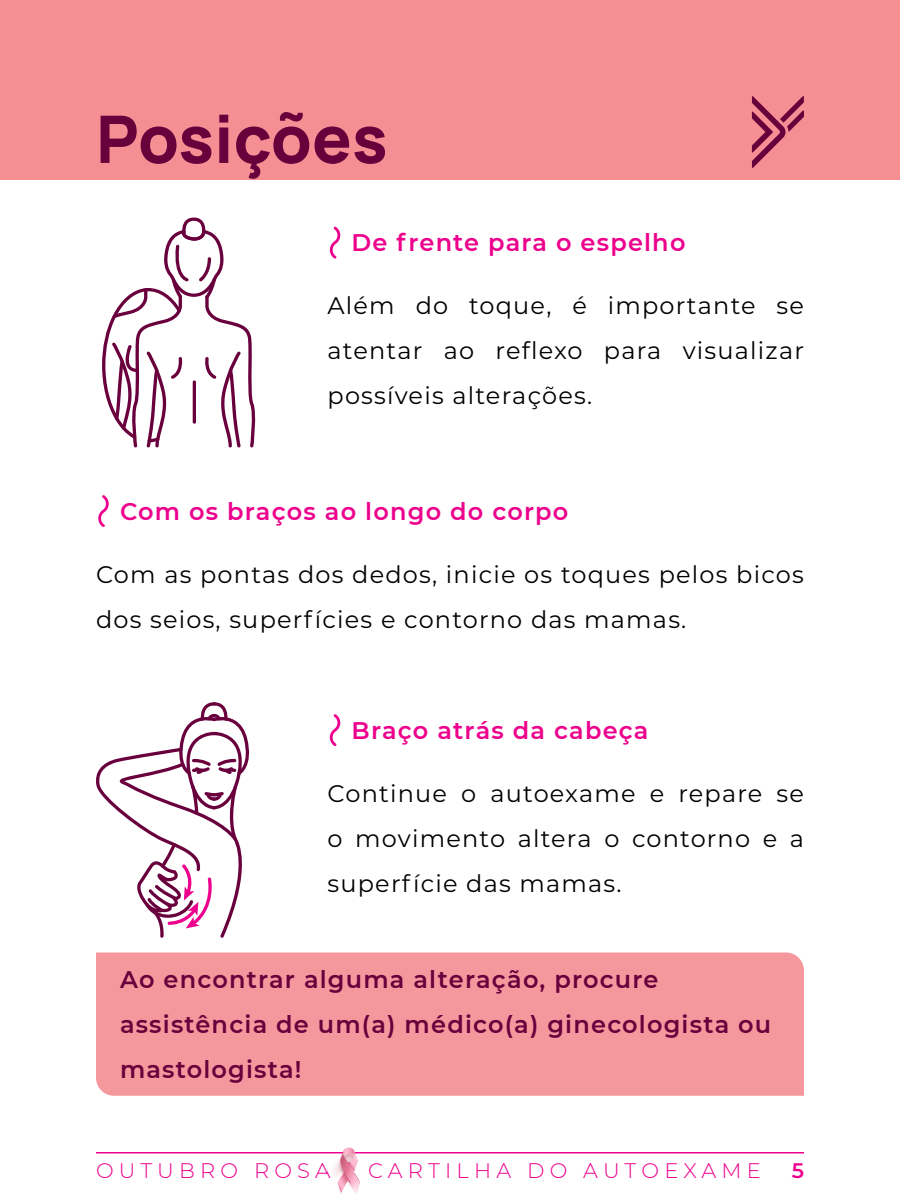
<style>
.page{position:relative;width:900px;height:1200px;background:#fff}
.page>*{position:absolute;margin:0;border:0;box-sizing:border-box;transform-origin:0 0}
.t1{font:800 63px "Manrope 3";color:#68003c}
.t2{font:24px/45px "Montserrat";letter-spacing:.05em;color:#000;text-align:justify}
.t3{font:600 24px/45px "Montserrat";letter-spacing:.05em;color:#68003c}
.t4{font:600 24px "Montserrat";letter-spacing:.05em;color:#ec008c}
.t5{font:300 21px "Montserrat";letter-spacing:.25em;color:#ec008c}
.t6{font:600 21px "Montserrat";color:#ec008c}
</style>
<div class="page">
<div style="left:0;top:0;width:900px;height:180px;background:#f58f94"></div>
<svg style="left:96px;top:702px;width:154px;height:236px"></svg>
<svg style="left:330px;top:226px;width:11px;height:33px"></svg>
<svg style="left:98px;top:495px;width:11px;height:33px"></svg>
<svg style="left:330px;top:714px;width:11px;height:32px"></svg>
<svg style="left:102px;top:218px;width:154px;height:229px"></svg>
<div style="left:96px;top:952px;width:708px;height:144px;background:#f5989d"></div>
<hr style="left:96px;top:1152px;width:708px;height:2px;background:#ec008c">
<svg style="left:328px;top:1148px;width:32px;height:47px"></svg>
<svg style="left:752px;top:96px;width:52px;height:72px"></svg>
<h1 class="t1" style="left:96px;top:97px;width:293px">Posições</h1>
<p class="t4" style="left:352px;top:226px;width:335px">De frente para o espelho</p>
<p class="t2" style="left:328px;top:282px;width:478px">Além do toque, é importante se atentar ao reflexo para visualizar possíveis alterações.</p>
<p class="t4" style="left:120px;top:494px;width:450px">Com os braços ao longo do corpo</p>
<p class="t2" style="left:96px;top:551px;width:709px">Com as pontas dos dedos, inicie os toques pelos bicos dos seios, superfícies e contorno das mamas.</p>
<p class="t4" style="left:352px;top:713px;width:298px">Braço atrás da cabeça</p>
<p class="t2" style="left:328px;top:770px;width:478px">Continue o autoexame e repare se o movimento altera o contorno e a superfície das mamas.</p>
<p class="t3" style="left:120px;top:956px;width:653px">Ao encontrar alguma alteração, procure assistência de um(a) médico(a) ginecologista ou mastologista!</p>
<p class="t5" style="left:96px;top:1157px;width:666px">OUTUBRO ROSA | CARTILHA DO AUTOEXAME</p>
<p class="t6" style="left:792px;top:1156px;width:14px">5</p>
</div>
